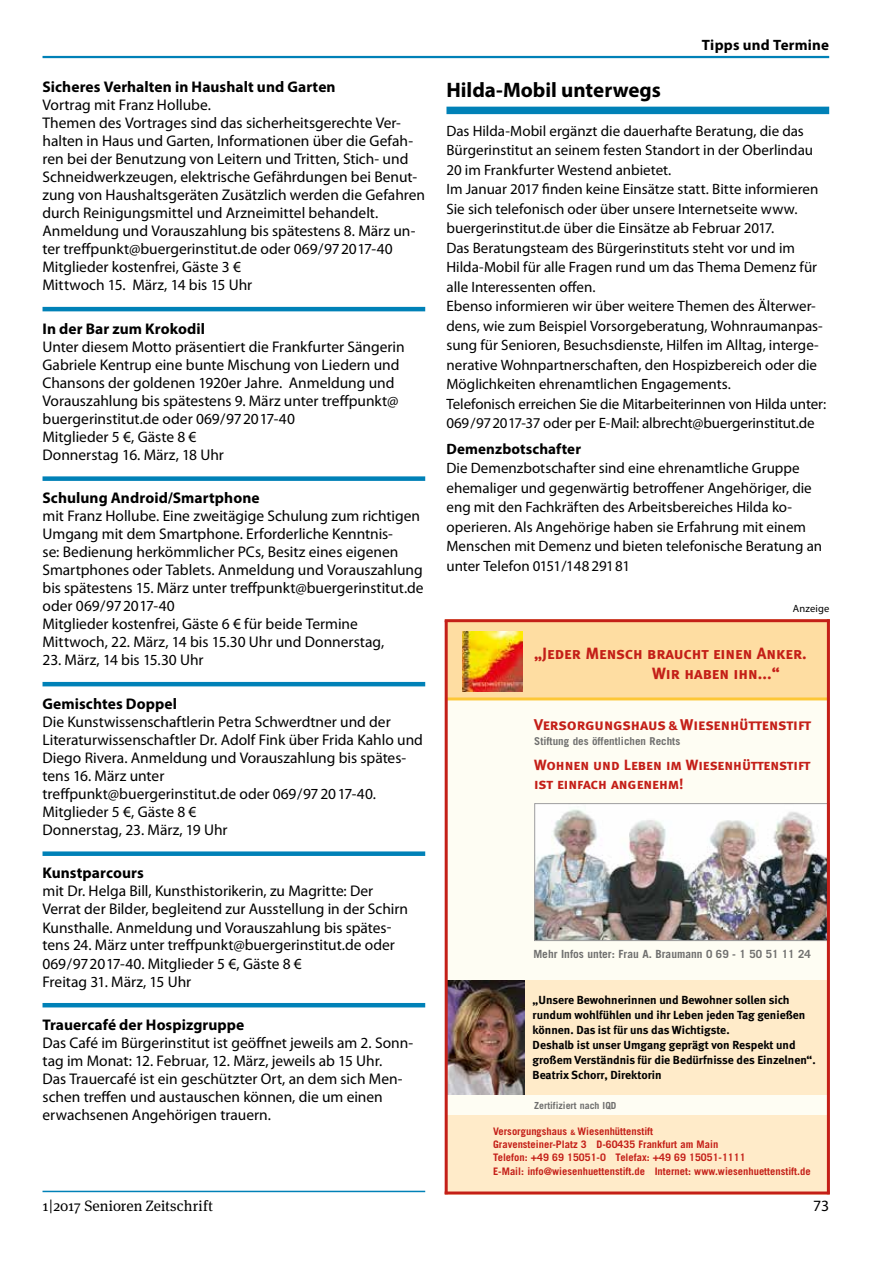
<style>
.page{position:relative;width:893px;height:1263px;background:#fff}
.page>*{position:absolute;margin:0;border:0;box-sizing:border-box;transform-origin:0 0}
.t1{font:700 21px "Myriad Pro";color:#000}
.t2{font:16.35px/19.5px "Meta Bold Caps";color:#c41f18}
.t3{font:15.75px "Myriad Pro";color:#000}
.t4{font:15.6px "Meta Bold Caps";letter-spacing:-.01em;color:#c41f18}
.t5{font:15.45px/18px "Myriad Pro";color:#000}
.t6{font:700 15.45px "Myriad Pro";letter-spacing:.005em;color:#000}
.t7{font:15px/19.5px "Myriad Pro";color:#000}
.t8{font:700 15px "Myriad Pro";letter-spacing:.01em;color:#000}
.t9{font:15px "Meta Serif OT";letter-spacing:.005em;color:#000}
.t10{font:14.85px/18.9px "Meta Bold Caps";color:#c41f18}
.t11{font:700 11.7px/14.9px "Meta";color:#000}
.t12{font:700 11.25px "Trade Gothic";color:#70706f}
.t13{font:700 10.8px "Trade Gothic";color:#70706f}
.t14{font:10.5px "Myriad Pro";letter-spacing:.015em;color:#000}
.t15{font:700 10.35px/13.4px "Trade Gothic";color:#c41f18}
.t16{font:700 9.75px "Trade Gothic";color:#70706f}
.s1{font-size:13.35px}
.s2{font-size:7.35px}
</style>
<div class="page">
<hr style="left:43px;top:56px;width:786px;height:2px;background:#0081b7">
<hr style="left:43px;top:307px;width:382px;height:4px;background:#0081b7">
<div style="left:43px;top:476px;width:382px;height:5px;background:#0081b7"></div>
<hr style="left:43px;top:682px;width:382px;height:4px;background:#0081b7">
<div style="left:43px;top:851px;width:382px;height:5px;background:#0081b7"></div>
<hr style="left:43px;top:1003px;width:382px;height:4px;background:#0081b7">
<hr style="left:43px;top:1191px;width:382px;height:1px;background:#0081b7">
<div style="left:446px;top:107px;width:383px;height:7px;background:#0081b7"></div>
<div style="left:445px;top:619px;width:385px;height:571px;background:#fefdf3"></div>
<div style="left:445px;top:1115px;width:385px;height:79px;background:#ffebc9"></div>
<div style="left:445px;top:619px;width:385px;height:81px;background:#fedda2"></div>
<img style="left:463px;top:632px;width:60px;height:59px">
<img style="left:536px;top:805px;width:291px;height:134px">
<div style="left:534px;top:803px;width:296px;height:138px;border:1px solid #9d9d9d"></div>
<div style="left:458px;top:980px;width:372px;height:115px;background:#ffebc9"></div>
<hr style="left:445px;top:697px;width:385px;height:3px;background:#fdc737">
<img style="left:448px;top:980px;width:76px;height:115px">
<hr style="left:445px;top:619px;width:385px;height:3px;background:#c41f18">
<hr style="left:445px;top:1191px;width:385px;height:3px;background:#c41f18">
<hr style="left:827px;top:619px;width:3px;height:575px;background:#c41f18">
<hr style="left:445px;top:620px;width:3px;height:574px;background:#c41f18">
<p class="t6" style="left:43px;top:77px;width:295px">Sicheres Verhalten in Haushalt und Garten</p>
<p class="t5" style="left:43px;top:97px;width:384px">Vortrag mit Franz Hollube.<br>Themen des Vortrages sind das sicherheitsgerechte Ver&shy;halten in Haus und Garten, Informationen über die Gefah&shy;ren bei der Benutzung von Leitern und Tritten, Stich- und Schneidwerkzeugen, elektrische Gefährdungen bei Benut&shy;zung von Haushaltsgeräten Zusätzlich werden die Gefahren durch Reinigungsmittel und Arzneimittel behandelt.<br>Anmeldung und Vorauszahlung bis spätestens 8. März un&shy;ter treffpunkt@buergerinstitut.de oder 069/972017-40<br>Mitglieder kostenfrei, Gäste 3 €<br>Mittwoch 15. März, 14 bis 15 Uhr</p>
<p class="t6" style="left:43px;top:319px;width:164px">In der Bar zum Krokodil</p>
<p class="t5" style="left:43px;top:338px;width:364px">Unter diesem Motto präsentiert die Frankfurter Sängerin Gabriele Kentrup eine bunte Mischung von Liedern und Chansons der goldenen 1920er Jahre. Anmeldung und Vorauszahlung bis spätestens 9. März unter treffpunkt@ buergerinstitut.de oder 069/972017-40<br>Mitglieder 5 €, Gäste 8 €<br>Donnerstag 16. März, 18 Uhr</p>
<p class="t6" style="left:43px;top:488px;width:219px">Schulung Android/Smartphone</p>
<p class="t5" style="left:43px;top:508px;width:383px">mit Franz Hollube. Eine zweitägige Schulung zum richtigen Umgang mit dem Smartphone. Erforderliche Kenntnis-<br>se: Bedienung herkömmlicher PCs, Besitz eines eigenen Smartphones oder Tablets. Anmeldung und Vorauszahlung bis spätestens 15. März unter treffpunkt@buergerinstitut.de oder 069/972017-40<br>Mitglieder kostenfrei, Gäste 6 € für beide Termine Mittwoch, 22. März, 14 bis 15.30 Uhr und Donnerstag,</p>
<p class="t5" style="left:43px;top:652px;width:163px">23. März, 14 bis 15.30 Uhr</p>
<p class="t6" style="left:43px;top:694px;width:136px">Gemischtes Doppel</p>
<p class="t5" style="left:43px;top:713px;width:382px">Die Kunstwissenschaftlerin Petra Schwerdtner und der Literaturwissenschaftler Dr. Adolf Fink über Frida Kahlo und Diego Rivera. Anmeldung und Vorauszahlung bis spätes&shy;tens 16. März unter<br>treffpunkt@buergerinstitut.de oder 069/97 2017-40.<br>Mitglieder 5 €, Gäste 8 €<br>Donnerstag, 23. März, 19 Uhr</p>
<p class="t6" style="left:43px;top:863px;width:103px">Kunstparcours</p>
<p class="t5" style="left:43px;top:883px;width:367px">mit Dr. Helga Bill, Kunsthistorikerin, zu Magritte: Der Verrat der Bilder, begleitend zur Ausstellung in der Schirn Kunsthalle. Anmeldung und Vorauszahlung bis spätes&shy;tens 24. März unter treffpunkt@buergerinstitut.de oder 069/972017-40. Mitglieder 5 €, Gäste 8 €<br>Freitag 31. März, 15 Uhr</p>
<p class="t6" style="left:43px;top:1015px;width:203px">Trauercafé der Hospizgruppe</p>
<p class="t5" style="left:43px;top:1034px;width:372px">Das Café im Bürgerinstitut ist geöffnet jeweils am 2. Sonn&shy;tag im Monat: 12. Februar, 12. März, jeweils ab 15 Uhr.<br>Das Trauercafé ist ein geschützter Ort, an dem sich Men&shy;schen treffen und austauschen können, die um einen erwachsenen Angehörigen trauern.</p>
<p class="t8" style="left:702px;top:35px;width:129px">Tipps und Termine</p>
<h1 class="t1" style="left:446px;top:76px;width:216px">Hilda-Mobil unterwegs</h1>
<p class="t7" style="left:446px;top:121px;width:381px">Das Hilda-Mobil ergänzt die dauerhafte Beratung, die das Bürgerinstitut an seinem festen Standort in der Oberlindau 20 im Frankfurter Westend anbietet.<br>Im Januar 2017 finden keine Einsätze statt. Bitte informieren Sie sich telefonisch oder über unsere Internetseite www. buergerinstitut.de über die Einsätze ab Februar 2017.<br>Das Beratungsteam des Bürgerinstituts steht vor und im Hilda-Mobil für alle Fragen rund um das Thema Demenz für alle Interessenten offen.<br>Ebenso informieren wir über weitere Themen des Älterwer&shy;dens, wie zum Beispiel Vorsorgeberatung, Wohnraumanpas&shy;sung für Senioren, Besuchsdienste, Hilfen im Alltag, interge&shy;nerative Wohnpartnerschaften, den Hospizbereich oder die Möglichkeiten ehrenamtlichen Engagements.<br>Telefonisch erreichen Sie die Mitarbeiterinnen von Hilda unter:<br>069/972017-37 oder per E-Mail: albrecht@buergerinstitut.de</p>
<p class="t8" style="left:446px;top:439px;width:136px">Demenzbotschafter</p>
<p class="t7" style="left:446px;top:459px;width:377px">Die Demenzbotschafter sind eine ehrenamtliche Gruppe ehemaliger und gegenwärtig betroffener Angehöriger, die eng mit den Fachkräften des Arbeitsbereiches Hilda ko&shy;operieren. Als Angehörige haben sie Erfahrung mit einem Menschen mit Demenz und bieten telefonische Beratung an unter Telefon 0151/148 29181</p>
<p class="t14" style="left:793px;top:602px;width:38px">Anzeige</p>
<p class="t2" style="left:652px;top:643px;width:156px;text-indent:-118px">„Jeder Mensch braucht einen Anker.<br>Wir haben ihn...“</p>
<p class="t4" style="left:534px;top:715px;width:278px">Versorgungshaus <span class="s1">&amp;</span> Wiesenhüttenstift</p>
<p class="t13" style="left:534px;top:734px;width:147px">Stiftung des öffentlichen Rechts</p>
<p class="t10" style="left:534px;top:755px;width:278px">Wohnen und Leben im Wiesenhüttenstift ist einfach angenehm!</p>
<p class="t12" style="left:533px;top:947px;width:279px">Mehr Infos unter: Frau A. Braumann 0 69 - 1 50 51 11 24</p>
<p class="t11" style="left:533px;top:993px;width:284px">„Unsere Bewohnerinnen und Bewohner sollen sich rundum wohlfühlen und ihr Leben jeden Tag genießen können. Das ist für uns das Wichtigste.<br>Deshalb ist unser Umgang geprägt von Respekt und großem Verständnis für die Bedürfnisse des Einzelnen“.<br>Beatrix Schorr, Direktorin</p>
<p class="t16" style="left:534px;top:1100px;width:84px">Zertifiziert nach IQD</p>
<p class="t15" style="left:493px;top:1124px;width:319px">Versorgungshaus <span class="s2">&amp;</span> Wiesenhüttenstift<br>Gravensteiner-Platz 3 D-60435 Frankfurt am Main<br>Telefon: +49 69 15051-0 Telefax: +49 69 15051-1111<br>E-Mail: info@wiesenhuettenstift.de Internet: www.wiesenhuettenstift.de</p>
<p class="t9" style="left:43px;top:1197px;width:172px">1|2017 Senioren Zeitschrift</p>
<p class="t3" style="left:813px;top:1197px;width:18px">73</p>
</div>
